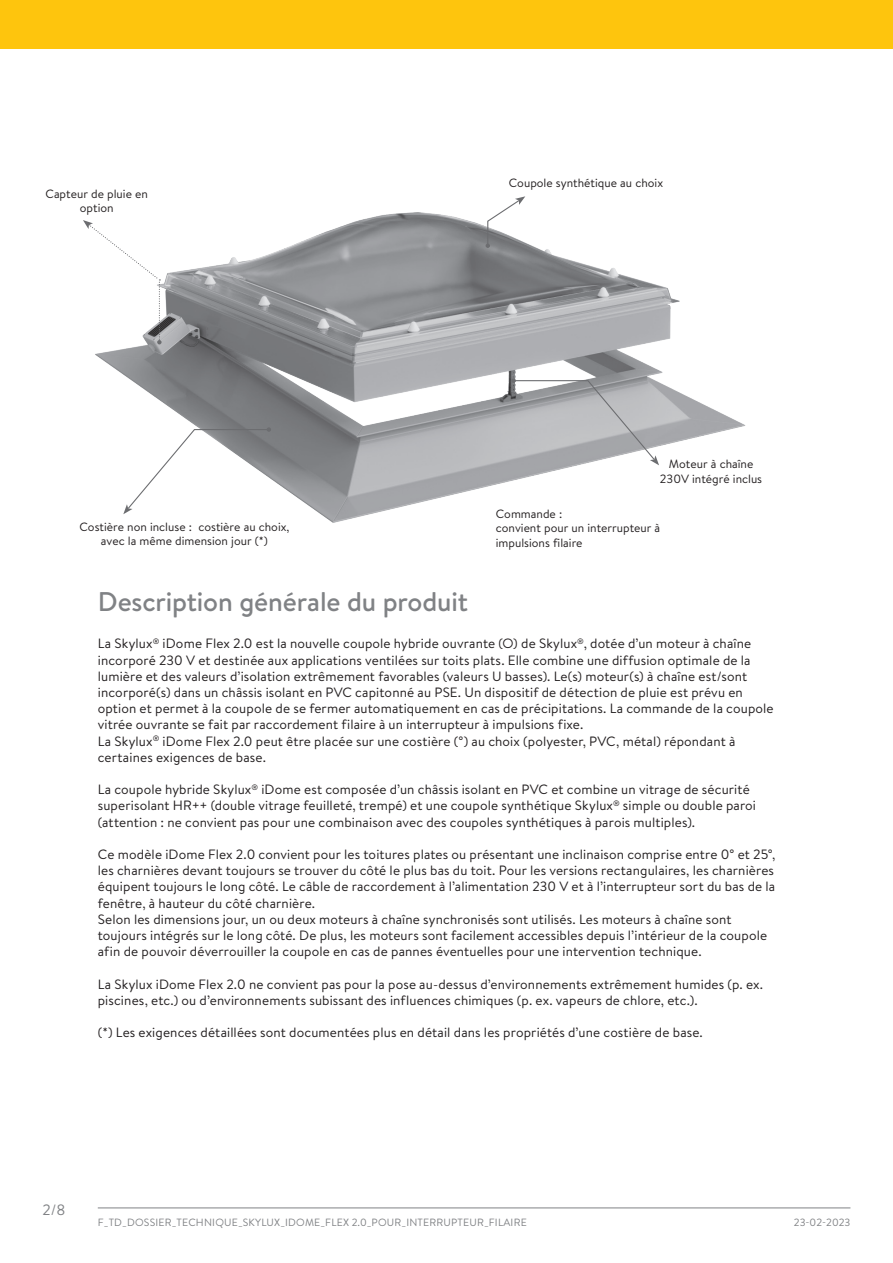
<style>
.page{position:relative;width:893px;height:1263px;background:#fff}
.page>*{position:absolute;margin:0;border:0;box-sizing:border-box;transform-origin:0 0}
.Titel_2{font:500 27px "Brandon Text";letter-spacing:-.005em;color:#808285}
.t1{font:15px "Brandon Text";color:#808285}
.tekst{font:13.5px/16.2px "Brandon Text";letter-spacing:.01em;color:#231f20}
.Normaal{font:12px/14.4px "Brandon Text";color:#231f20;text-align:center}
.t2{font:10.5px "Brandon Text";letter-spacing:.02em;color:#808285}
</style>
<div class="page">
<hr style="left:98px;top:1207px;width:752px;height:1px;background:#808285">
<div style="left:0;top:0;width:893px;height:49px;background:#fec50d"></div>
<img style="left:95px;top:212px;width:651px;height:311px">
<svg style="left:486px;top:196px;width:39px;height:52px"></svg>
<svg style="left:83px;top:220px;width:79px;height:124px"></svg>
<svg style="left:511px;top:378px;width:148px;height:87px"></svg>
<svg style="left:123px;top:427px;width:148px;height:87px"></svg>
<p class="Normaal" style="left:46px;top:186px;width:104px">Capteur de pluie en option</p>
<p class="Normaal" style="left:79px;top:519px;width:211px">Costière non incluse : costière au choix, avec la même dimension jour (*)</p>
<p class="Normaal" style="left:509px;top:176px;width:156px">Coupole synthétique au choix</p>
<p class="Normaal" style="left:660px;top:457px;width:104px">Moteur à chaîne<br>230V intégré inclus</p>
<p class="Normaal" style="left:496px;top:506px;width:68px">Commande :</p>
<p class="Normaal" style="left:496px;top:521px;width:166px;text-align:left">convient pour un interrupteur à impulsions filaire</p>
<p class="Titel_2" style="left:98px;top:583px;width:372px">Description générale du produit</p>
<p class="tekst" style="left:98px;top:635px;width:677px">La Skylux<sup>®</sup> iDome Flex 2.0 est la nouvelle coupole hybride ouvrante (O) de Skylux<sup>®</sup>, dotée d’un moteur à chaîne incorporé 230 V et destinée aux applications ventilées sur toits plats. Elle combine une diffusion optimale de la lumière et des valeurs d’isolation extrêmement favorables (valeurs U basses). Le(s) moteur(s) à chaîne est/sont incorporé(s) dans un châssis isolant en PVC capitonné au PSE. Un dispositif de détection de pluie est prévu en option et permet à la coupole de se fermer automatiquement en cas de précipitations. La commande de la coupole vitrée ouvrante se fait par raccordement filaire à un interrupteur à impulsions fixe.</p>
<p class="tekst" style="left:98px;top:732px;width:639px">La Skylux<sup>®</sup> iDome Flex 2.0 peut être placée sur une costière (°) au choix (polyester, PVC, métal) répondant à certaines exigences de base.</p>
<p class="tekst" style="left:98px;top:781px;width:660px">La coupole hybride Skylux<sup>®</sup> iDome est composée d’un châssis isolant en PVC et combine un vitrage de sécurité superisolant HR++ (double vitrage feuilleté, trempé) et une coupole synthétique Skylux<sup>®</sup> simple ou double paroi (attention : ne convient pas pour une combinaison avec des coupoles synthétiques à parois multiples).</p>
<p class="tekst" style="left:98px;top:846px;width:679px;text-align:justify">Ce modèle iDome Flex 2.0 convient pour les toitures plates ou présentant une inclinaison comprise entre 0° et 25°, les charnières devant toujours se trouver du côté le plus bas du toit. Pour les versions rectangulaires, les charnières équipent toujours le long côté. Le câble de raccordement à l’alimentation 230 V et à l’interrupteur sort du bas de la fenêtre, à hauteur du côté charnière.</p>
<p class="tekst" style="left:98px;top:910px;width:671px">Selon les dimensions jour, un ou deux moteurs à chaîne synchronisés sont utilisés. Les moteurs à chaîne sont toujours intégrés sur le long côté. De plus, les moteurs sont facilement accessibles depuis l’intérieur de la coupole afin de pouvoir déverrouiller la coupole en cas de pannes éventuelles pour une intervention technique.</p>
<p class="tekst" style="left:98px;top:975px;width:667px">La Skylux iDome Flex 2.0 ne convient pas pour la pose au-dessus d’environnements extrêmement humides (p. ex. piscines, etc.) ou d’environnements subissant des influences chimiques (p. ex. vapeurs de chlore, etc.).</p>
<p class="tekst" style="left:98px;top:1024px;width:607px">(*) Les exigences détaillées sont documentées plus en détail dans les propriétés d’une costière de base.</p>
<p class="t1" style="left:43px;top:1199px;width:24px">2/8</p>
<p class="t2" style="left:98px;top:1215px;width:430px">F_TD_DOSSIER_TECHNIQUE_SKYLUX_IDOME_FLEX 2.0_POUR_INTERRUPTEUR_FILAIRE</p>
<p class="t2" style="left:794px;top:1215px;width:58px">23-02-2023</p>
</div>
